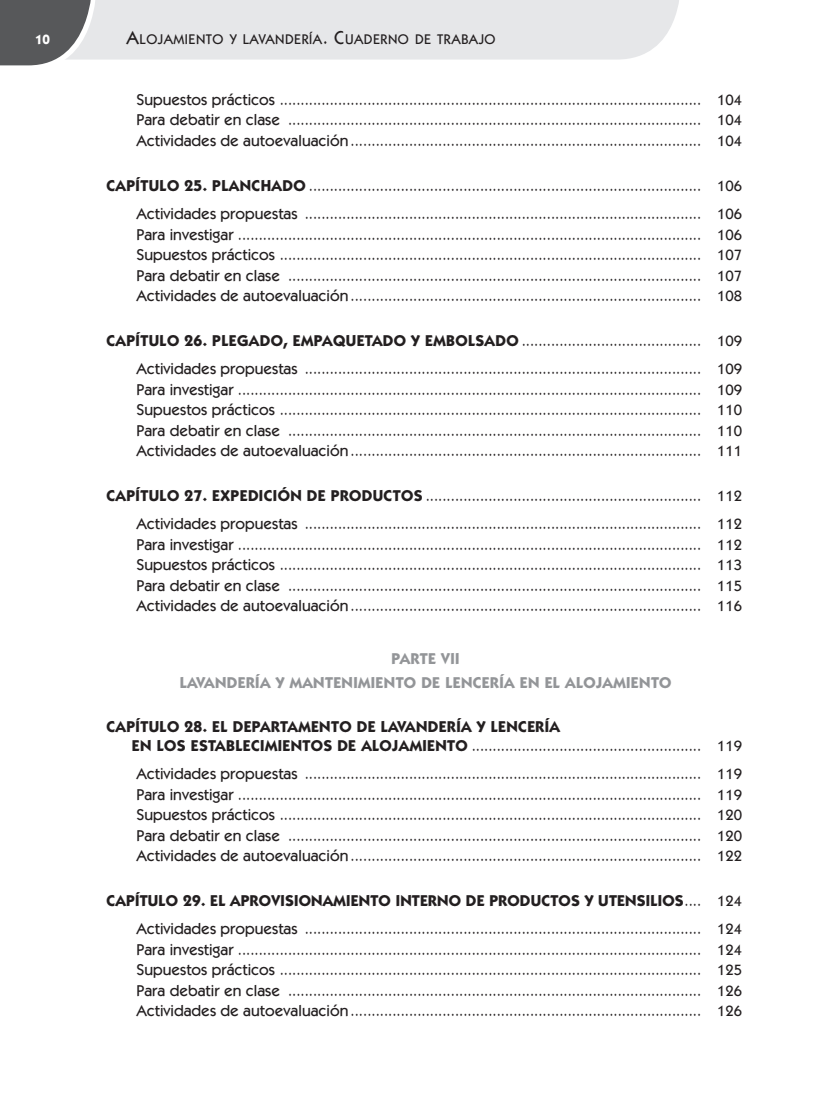
<style>
.page{position:relative;width:830px;height:1106px;background:#fff}
.page>*{position:absolute;margin:0;border:0;box-sizing:border-box;transform-origin:0 0}
.t1{font:700 15.75px "ITC Kabel Std";letter-spacing:.015em;color:#231f20}
.t2{font:700 15.75px/24px "ITC Kabel Std";letter-spacing:.025em;color:#939598;text-align:center}
.t3{font:500 15px/20.4px "ITC Kabel Std";color:#231f20;text-align:justify}
.t4{font:500 14.1px "ITC Kabel Std";letter-spacing:.035em;color:#231f20}
.t5{font:700 13.5px "ITC Kabel Std";color:#fff}
.s1{font-size:18.75px}
.s2{font-size:15.75px}
.s3{font-weight:700;font-size:15.75px}
.s4{font-weight:500;font-size:15px}
</style>
<div class="page">
<div style="left:96px;top:0;width:583px;height:60px;background:#e6e7e9"></div>
<svg style="left:0;top:0;width:96px;height:66px;background:#77787a"></svg>
<p class="t5" style="left:35px;top:34px;width:17px">10</p>
<p class="t4" style="left:127px;top:34px;width:370px"><span class="s1">A</span>LOJAMIENTO Y LAVANDERÍA<span class="s1">. C</span>UADERNO DE TRABAJO</p>
<p class="t3" style="left:136px;top:91px;width:607px"><span class="s2">Supuestos prácticos</span> ..................................................................................................... 104<br><span class="s2">Para debatir en clase</span> ................................................................................................... 104<br><span class="s2">Actividades de autoevaluación</span> .................................................................................... 104</p>
<p class="t3" style="left:106px;top:173px;width:637px;line-height:28px;text-align:right"><span class="s3">CAPÍTULO 25. PLANCHADO</span> .............................................................................................. 106<br><span class="s2">Actividades propuestas</span> ............................................................................................... 106</p>
<p class="t3" style="left:136px;top:225px;width:607px"><span class="s2">Para investigar</span> ............................................................................................................... 106<br><span class="s2">Supuestos prácticos</span> ..................................................................................................... 107<br><span class="s2">Para debatir en clase</span> ................................................................................................... 107<br><span class="s2">Actividades de autoevaluación</span> .................................................................................... 108</p>
<p class="t3" style="left:106px;top:328px;width:637px;line-height:28px;text-align:right"><span class="s3">CAPÍTULO 26. PLEGADO, EMPAQUETADO Y EMBOLSADO</span> ........................................... 109<br><span class="s2">Actividades propuestas</span> ............................................................................................... 109</p>
<p class="t3" style="left:136px;top:381px;width:607px"><span class="s2">Para investigar</span> ............................................................................................................... 109<br><span class="s2">Supuestos prácticos</span> ..................................................................................................... 110<br><span class="s2">Para debatir en clase</span> ................................................................................................... 110<br><span class="s2">Actividades de autoevaluación</span> .................................................................................... 111</p>
<p class="t3" style="left:106px;top:483px;width:637px;line-height:28px;text-align:right"><span class="s3">CAPÍTULO 27. EXPEDICIÓN DE PRODUCTOS</span> .................................................................. 112<br><span class="s2">Actividades propuestas</span> ............................................................................................... 112</p>
<p class="t3" style="left:136px;top:536px;width:607px"><span class="s2">Para investigar</span> ............................................................................................................... 112<br><span class="s2">Supuestos prácticos</span> ..................................................................................................... 113<br><span class="s2">Para debatir en clase</span> ................................................................................................... 115<br><span class="s2">Actividades de autoevaluación</span> .................................................................................... 116</p>
<p class="t2" style="left:180px;top:648px;width:493px">PARTE VII<br>LAVANDERÍA Y MANTENIMIENTO DE LENCERÍA EN EL ALOJAMIENTO</p>
<p class="t1" style="left:106px;top:721px;width:455px">CAPÍTULO 28. EL DEPARTAMENTO DE LAVANDERÍA Y LENCERÍA</p>
<p class="t3" style="left:132px;top:733px;width:611px;line-height:28px"><span class="s3">EN LOS ESTABLECIMIENTOS DE ALOJAMIENTO</span> ....................................................... 119<br><span class="s2">Actividades propuestas</span> ............................................................................................... 119</p>
<p class="t3" style="left:136px;top:785px;width:607px"><span class="s2">Para investigar</span> ............................................................................................................... 119<br><span class="s2">Supuestos prácticos</span> ..................................................................................................... 120<br><span class="s2">Para debatir en clase</span> ................................................................................................... 120<br><span class="s2">Actividades de autoevaluación</span> .................................................................................... 122</p>
<p class="t1" style="left:106px;top:895px;width:637px">CAPÍTULO 29. EL APROVISIONAMIENTO INTERNO DE PRODUCTOS Y UTENSILIOS<span class="s4">.... 124</span></p>
<p class="t3" style="left:136px;top:920px;width:607px"><span class="s2">Actividades propuestas</span> ............................................................................................... 124<br><span class="s2">Para investigar</span> ............................................................................................................... 124<br><span class="s2">Supuestos prácticos</span> ..................................................................................................... 125<br><span class="s2">Para debatir en clase</span> ................................................................................................... 126<br><span class="s2">Actividades de autoevaluación</span> .................................................................................... 126</p>
</div>
